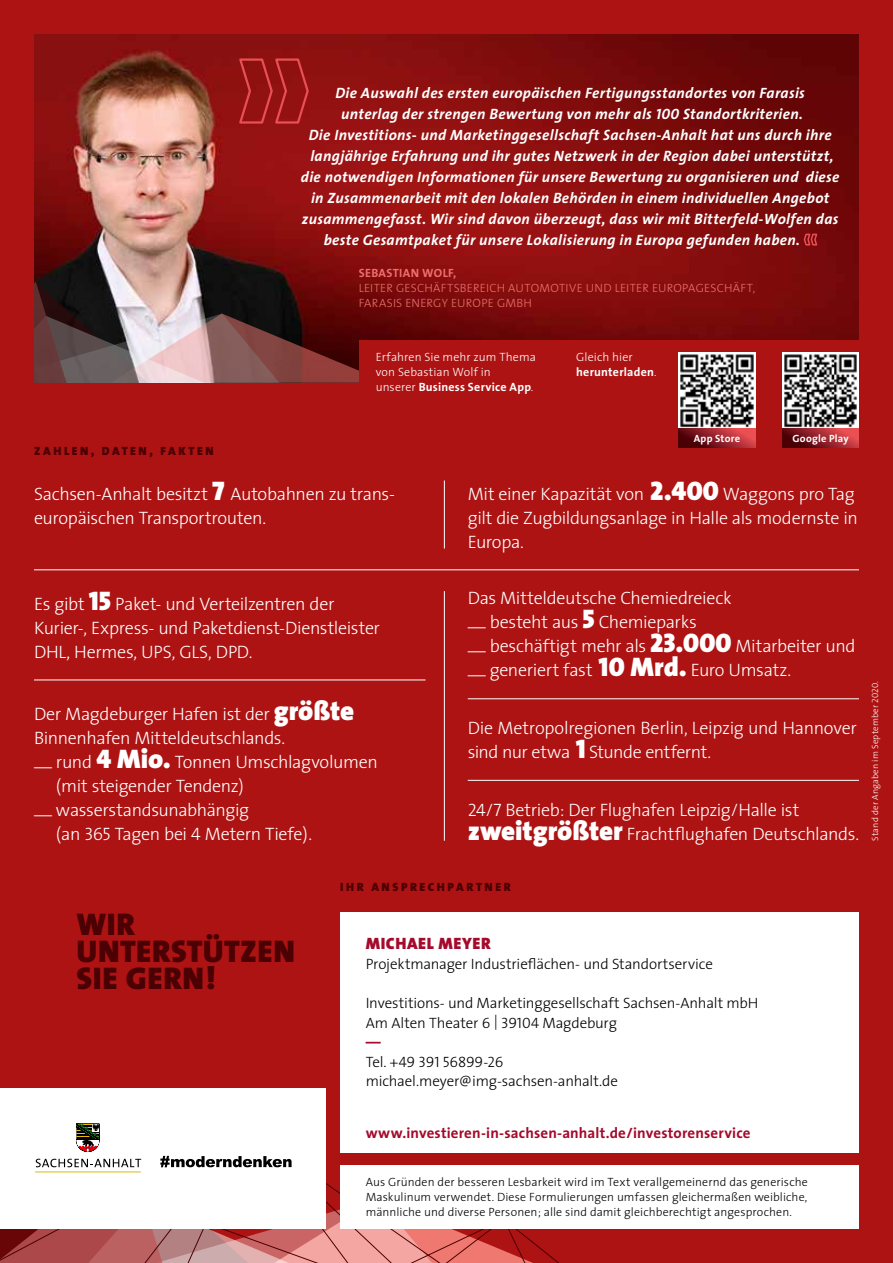
<style>
.page{position:relative;width:893px;height:1263px;background:#ae1313}
.page>*{position:absolute;margin:0;border:0;box-sizing:border-box;transform-origin:0 0}
.t1{font:900 31.5px/27px "The Sans";letter-spacing:.02em;color:#4b0003}
.t2{font:300 18px/24px "The Sans";letter-spacing:-.02em;color:#fff}
.t3{font:900 16.5px "The Sans";letter-spacing:.04em;color:#a40a2b}
.t4{font:italic 700 15px/21px "The Sans";letter-spacing:.025em;color:#fff;text-align:center}
.t5{font:300 15px/19.5px "The Sans";letter-spacing:-.01em;color:#000}
.t6{font:700 15px "The Sans";letter-spacing:.01em;color:#a40a2b}
.t7{font:15px "The Sans Light Caps";letter-spacing:-.015em;color:#000}
.t8{font:300 12px/15px "The Sans";letter-spacing:.01em;color:#000;text-align:justify}
.t9{font:300 12px/15px "The Sans";letter-spacing:.02em;color:#ed706e}
.t10{font:300 12px/15px "The Sans";letter-spacing:.005em;color:#fff}
.t11{font:900 12px "The Sans";letter-spacing:.215em;color:#4b0003}
.t12{font:700 12px/15px "The Sans";letter-spacing:.02em;color:#fff}
.t13{font:700 12px "The Sans";letter-spacing:.03em;color:#ed706e}
.t14{font:700 10.5px "The Sans";letter-spacing:.025em;color:#fff}
.t15{font:300 9px "The Sans";letter-spacing:.015em;color:#fff}
.s1{font-family:"The Sans Bold Caps";font-weight:400}
.s2{color:#ea4f53}
.s3{font-weight:700}
.s4{font-weight:300}
.s5{font-family:"The Sans Black Caps";font-weight:400;font-size:27px}
.s6{font-weight:900;font-size:27px}
.s7{font-family:"The Sans Light Caps";font-weight:400}
.s8{font-weight:700;color:#a40a2b}
.s9{font-family:"The Sans";font-weight:300}
</style>
<div class="page">
<img style="left:34px;top:34px;width:825px;height:306px">
<svg style="left:34px;top:282px;width:488px;height:101px;background:#744444"></svg>
<div style="left:340px;top:912px;width:519px;height:240px;background:#fff"></div>
<div style="left:340px;top:1165px;width:519px;height:64px;background:#fff"></div>
<hr style="left:444px;top:480px;width:1px;height:69px;background:#fff">
<hr style="left:34px;top:569px;width:825px;height:1px;background:#fff">
<hr style="left:468px;top:698px;width:391px;height:1px;background:#fff">
<hr style="left:468px;top:780px;width:391px;height:1px;background:#fff">
<hr style="left:444px;top:591px;width:1px;height:250px;background:#fff">
<hr style="left:34px;top:680px;width:391px;height:1px;background:#fff">
<svg style="left:824px;top:34px;width:35px;height:189px;background:#660506"></svg>
<svg style="left:237px;top:57px;width:73px;height:68px;background:#9e1b1a"></svg>
<div style="left:359px;top:340px;width:534px;height:64px;background:#ae1313"></div>
<img style="left:679px;top:352px;width:76px;height:77px">
<img style="left:782px;top:352px;width:77px;height:77px">
<svg style="left:679px;top:429px;width:76px;height:19px"></svg>
<svg style="left:782px;top:429px;width:77px;height:19px"></svg>
<div style="left:0;top:1088px;width:325px;height:141px;background:#fff"></div>
<svg style="left:0;top:1123px;width:646px;height:140px"></svg>
<p class="t4" style="left:301px;top:82px;width:540px">Die Auswahl des ersten europäischen Fertigungsstandortes von Farasis<br>unterlag der strengen Bewertung von mehr als <span class="s1">100</span> Standortkriterien.<br>Die Investitions- und Marketinggesellschaft Sachsen-Anhalt hat uns durch ihre langjährige Erfahrung und ihr gutes Netzwerk in der Region dabei unterstützt, die notwendigen Informationen für unsere Bewertung zu organisieren und diese in Zusammenarbeit mit den lokalen Behörden in einem individuellen Angebot zusammengefasst. Wir sind davon überzeugt, dass wir mit Bitterfeld-Wolfen das beste Gesamtpaket für unsere Lokalisierung in Europa gefunden haben. <span class="s2">❰❰</span></p>
<p class="t13" style="left:359px;top:263px;width:99px">SEBASTIAN WOLF,</p>
<p class="t9" style="left:359px;top:280px;width:398px">LEITER GESCHÄFTSBEREICH AUTOMOTIVE UND LEITER EUROPAGESCHÄFT,<br>FARASIS ENERGY EUROPE GMBH</p>
<p class="t10" style="left:376px;top:349px;width:162px">Erfahren Sie mehr zum Thema von Sebastian Wolf in<br>unserer <span class="s3">Business Service App</span>.</p>
<p class="t12" style="left:576px;top:349px;width:82px"><span class="s4">Gleich hier </span>herunterladen<span class="s4">.</span></p>
<p class="t11" style="left:34px;top:441px;width:181px">ZAHLEN, DATEN, FAKTEN</p>
<p class="t2" style="left:34px;top:481px;width:362px">Sachsen-Anhalt besitzt <span class="s5">7</span> Autobahnen zu trans&shy;europäischen Transportrouten.</p>
<p class="t14" style="left:694px;top:430px;width:48px">App Store</p>
<p class="t14" style="left:793px;top:430px;width:58px">Google Play</p>
<p class="t2" style="left:468px;top:481px;width:392px">Mit einer Kapazität von <span class="s5">2.400</span> Waggons pro Tag gilt die Zugbildungsanlage in Halle als modernste in<br>Europa.</p>
<p class="t2" style="left:34px;top:592px;width:347px">Es gibt <span class="s5">15</span> Paket- und Verteilzentren der<br>Kurier-, Express- und Paketdienst-Dienstleister<br>DHL, Hermes, UPS, GLS, DPD.</p>
<p class="t2" style="left:468px;top:586px;width:265px">Das Mitteldeutsche Chemiedreieck</p>
<p class="t2" style="left:468px;top:610px;width:231px">— besteht aus <span class="s5">5</span> Chemieparks</p>
<p class="t2" style="left:468px;top:634px;width:389px">— beschäftigt mehr als <span class="s5">23.000</span> Mitarbeiter und</p>
<p class="t2" style="left:468px;top:658px;width:325px">— generiert fast <span class="s5">10</span> <span class="s6">Mrd.</span> Euro Umsatz.</p>
<p class="t2" style="left:34px;top:702px;width:322px">Der Magdeburger Hafen ist der <span class="s6">größte<br></span>Binnenhafen Mitteldeutschlands.</p>
<p class="t2" style="left:56px;top:750px;width:323px;text-indent:-22px">— rund <span class="s5">4</span> <span class="s6">Mio.</span> Tonnen Umschlagvolumen (mit steigender Tendenz)</p>
<p class="t2" style="left:56px;top:798px;width:258px;text-indent:-22px">— wasserstandsunabhängig<br>(an <span class="s7">365</span> Tagen bei <span class="s7">4</span> Metern Tiefe).</p>
<p class="t2" style="left:468px;top:797px;width:393px"><span class="s7">24/7</span> Betrieb: Der Flughafen Leipzig/Halle ist <span class="s6">zweitgrößter</span> Frachtflughafen Deutschlands.</p>
<p class="t2" style="left:468px;top:715px;width:391px;line-height:24.5px">Die Metropolregionen Berlin, Leipzig und Hannover sind nur etwa <span class="s5">1</span> Stunde entfernt.</p>
<p class="t15" style="left:867px;top:841px;width:161px;rotate:-90deg">Stand der Angaben im September <span class="s7">2020.</span></p>
<h1 class="t1" style="left:77px;top:910px;width:220px">WIR<br>UNTERSTÜTZEN<br>SIE GERN!</h1>
<p class="t11" style="left:340px;top:877px;width:172px">IHR ANSPRECHPARTNER</p>
<p class="t3" style="left:366px;top:930px;width:127px">MICHAEL MEYER</p>
<p class="t5" style="left:366px;top:954px;width:349px">Projektmanager Industrieflächen- und Standortservice</p>
<p class="t5" style="left:366px;top:993px;width:394px">Investitions- und Marketinggesellschaft Sachsen-Anhalt mbH<br>Am Alten Theater <span class="s7">6</span> | <span class="s7">39104</span> Magdeburg<br><span class="s8">—</span></p>
<p class="t7" style="left:366px;top:1049px;width:139px"><span class="s9">Tel.</span> +49 391 56899-26</p>
<p class="t5" style="left:366px;top:1071px;width:254px">michael.meyer@img-sachsen-anhalt.de</p>
<p class="t6" style="left:366px;top:1120px;width:386px">www.investieren-in-sachsen-anhalt.de/investorenservice</p>
<p class="t8" style="left:366px;top:1174px;width:444px">Aus Gründen der besseren Lesbarkeit wird im Text verallgemeinernd das generische Maskulinum verwendet. Diese Formulierungen umfassen gleichermaßen weibliche, männliche und diverse Personen; alle sind damit gleichberechtigt angesprochen.</p>
</div>
